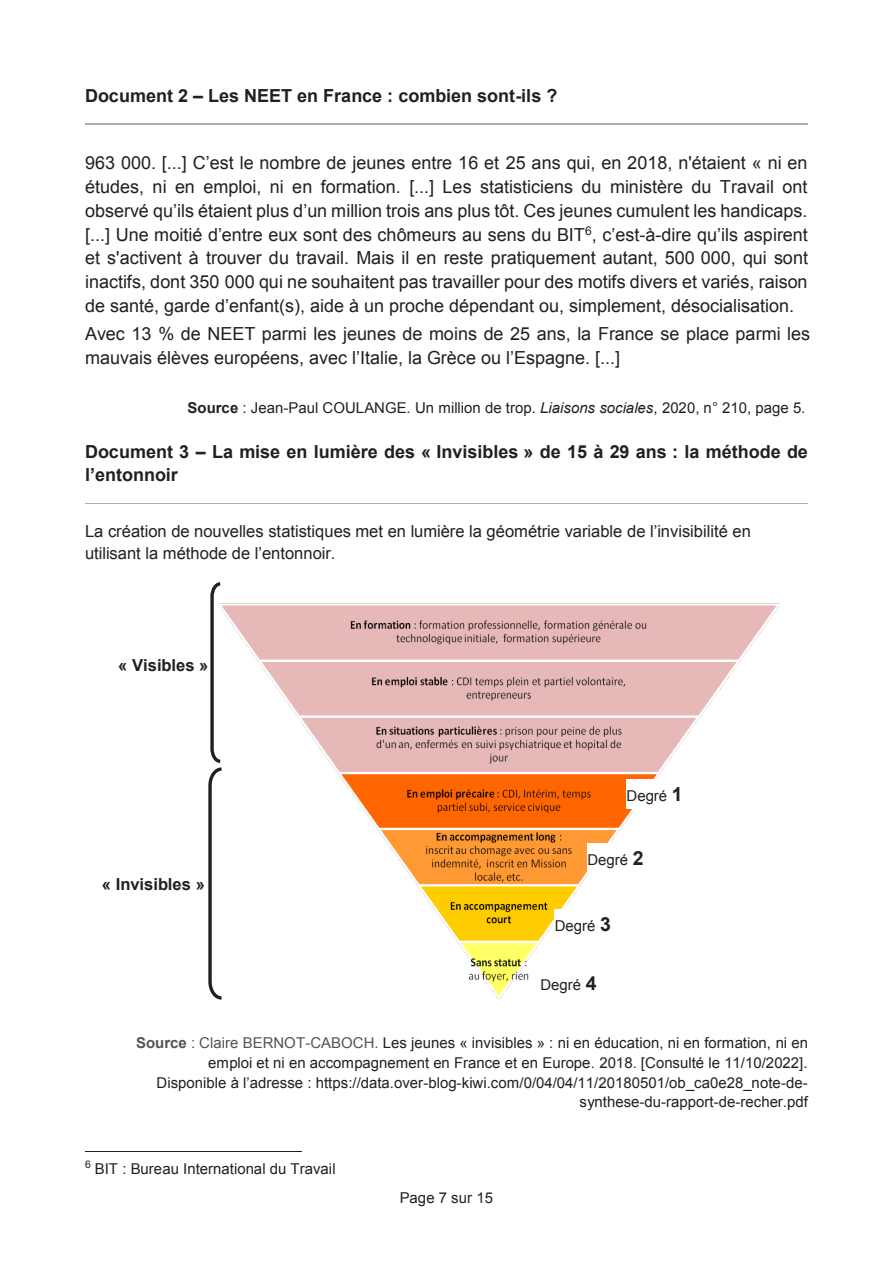
<style>
.page{position:relative;width:893px;height:1263px;background:#fff}
.page>*{position:absolute;margin:0;border:0;box-sizing:border-box;transform-origin:0 0}
.t1{font:18px/23.9px "Arial";color:#231f20;text-align:justify}
.t2{font:700 18px/23.7px "Arial";color:#231f20}
.t3{font:16.5px/21.9px "Arial";color:#231f20}
.t4{font:700 16.5px "Arial";color:#231f20}
.t5{font:15px/20px "Arial";color:#231f20;text-align:right}
.s1{font-weight:700}
.s2{font-style:italic}
.s3{font-weight:700;font-size:19.5px}
.s4{font-weight:700;color:#545456}
.s5{color:#545456}
</style>
<div class="page">
<hr style="left:85px;top:124px;width:723px;height:1px;background:#adaeb2">
<hr style="left:85px;top:503px;width:723px;height:1px;background:#adaeb2">
<hr style="left:85px;top:1151px;width:216px;height:1px;background:#231f20">
<img style="left:225px;top:603px;width:555px;height:396px">
<svg style="left:208px;top:582px;width:17px;height:418px"></svg>
<img style="left:626px;top:779px;width:106px;height:30px">
<img style="left:587px;top:843px;width:106px;height:30px">
<div style="left:555px;top:908px;width:105px;height:30px;background:#fff"></div>
<img style="left:555px;top:938px;width:105px;height:1px">
<img style="left:540px;top:968px;width:106px;height:30px">
<p class="t2" style="left:85px;top:84px;width:474px">Document 2 – Les NEET en France : combien sont-ils ?</p>
<p class="t1" style="left:85px;top:151px;width:725px">963 000. [...] C’est le nombre de jeunes entre 16 et 25 ans qui, en 2018, n'étaient « ni en études, ni en emploi, ni en formation. [...] Les statisticiens du ministère du Travail ont observé qu’ils étaient plus d’un million trois ans plus tôt. Ces jeunes cumulent les handicaps. [...] Une moitié d’entre eux sont des chômeurs au sens du BIT<sup>6</sup>, c’est-à-dire qu’ils aspirent et s'activent à trouver du travail. Mais il en reste pratiquement autant, 500 000, qui sont inactifs, dont 350 000 qui ne souhaitent pas travailler pour des motifs divers et variés, raison de santé, garde d’enfant(s), aide à un proche dépendant ou, simplement, désocialisation.</p>
<p class="t1" style="left:85px;top:322px;width:726px">Avec 13 % de NEET parmi les jeunes de moins de 25 ans, la France se place parmi les mauvais élèves européens, avec l’Italie, la Grèce ou l’Espagne. [...]</p>
<p class="t5" style="left:188px;top:398px;width:619px"><span class="s1">Source</span> : Jean-Paul COULANGE. Un million de trop. <span class="s2">Liaisons sociales</span>, 2020, n° 210, page 5.</p>
<p class="t2" style="left:85px;top:440px;width:724px">Document 3 – La mise en lumière des « Invisibles » de 15 à 29 ans : la méthode de l’entonnoir</p>
<p class="t3" style="left:85px;top:521px;width:667px">La création de nouvelles statistiques met en lumière la géométrie variable de l’invisibilité en utilisant la méthode de l’entonnoir.</p>
<p class="t4" style="left:118px;top:654px;width:92px">« Visibles »</p>
<p class="t4" style="left:102px;top:873px;width:104px">« Invisibles »</p>
<p class="t5" style="left:627px;top:786px;width:58px">Degré <span class="s3">1</span></p>
<p class="t5" style="left:587px;top:850px;width:58px">Degré <span class="s3">2</span></p>
<p class="t5" style="left:555px;top:916px;width:58px">Degré <span class="s3">3</span></p>
<p class="t5" style="left:540px;top:975px;width:58px">Degré <span class="s3">4</span></p>
<p class="t5" style="left:136px;top:1032px;width:673px"><span class="s4">Source</span> <span class="s5">: Claire BERNOT-CABOCH.</span> Les jeunes « invisibles » : ni en éducation, ni en formation, ni en emploi et ni en accompagnement en France et en Europe. 2018. [Consulté le 11/10/2022].<br>Disponible à l’adresse : https://data.over-blog-kiwi.com/0/04/04/11/20180501/ob_ca0e28_note-de&shy;synthese-du-rapport-de-recher.pdf</p>
<p class="t5" style="left:85px;top:1159px;width:252px"><sup>6</sup> BIT : Bureau International du Travail</p>
<p class="t5" style="left:400px;top:1188px;width:95px">Page 7 sur 15</p>
</div>
